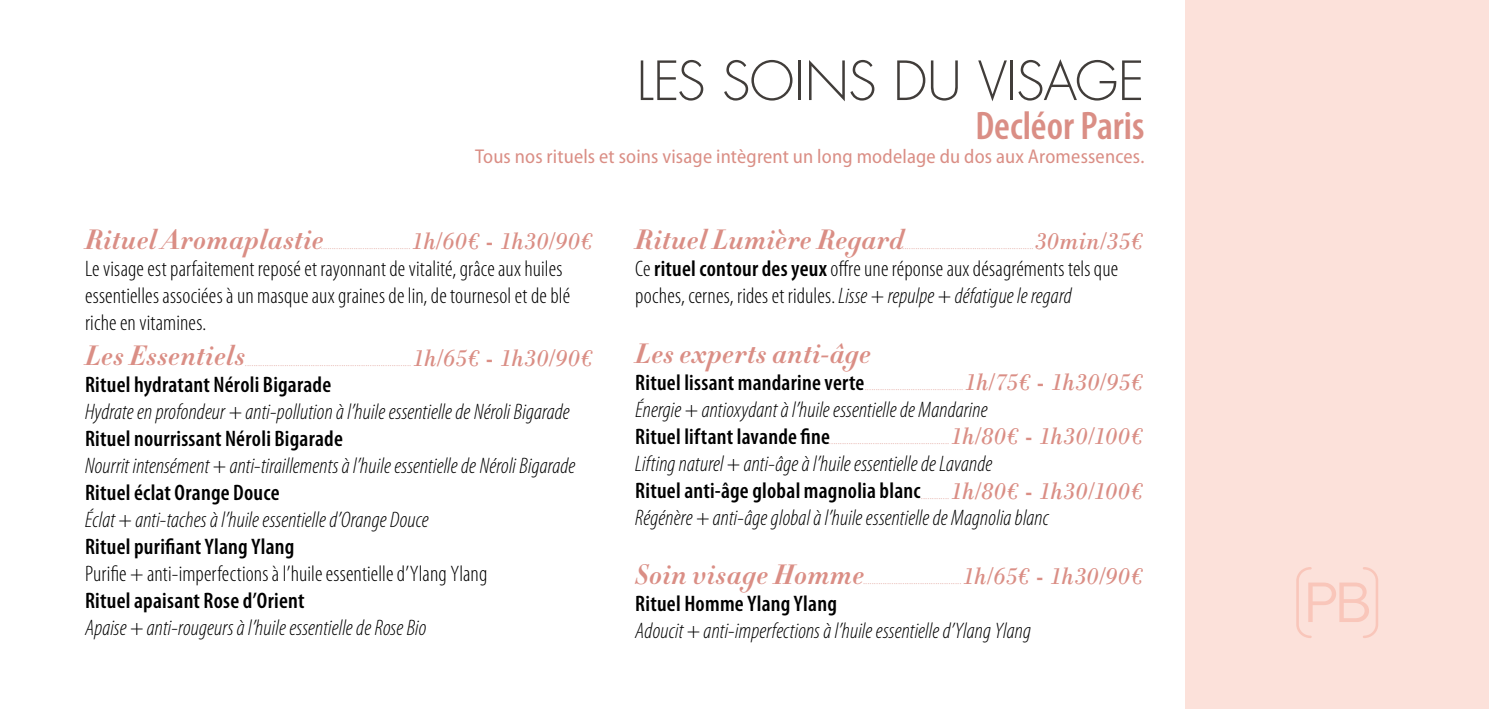
<style>
.page{position:relative;width:1489px;height:709px;background:#fff}
.page>*{position:absolute;margin:0;border:0;box-sizing:border-box;transform-origin:0 0}
.t1{font:300 52.5px "Futura Std";letter-spacing:-.015em;color:#413d3a}
.t2{font:600 condensed 40px "Myriad Pro";color:#da8e85}
.t3{font:italic 700 27.5px "Didot HTF 06";letter-spacing:.01em;color:#da8e85}
.t4{font:italic 25px "Bodoni";letter-spacing:.005em;color:#da8e85}
.t5{font:italic 25px "Bodoni";letter-spacing:-.02em;color:#da8e85}
.t6{font:italic 300 condensed 22.5px "Myriad Pro";letter-spacing:.005em;color:#000}
.t7{font:300 condensed 22.5px/27px "Myriad Pro";letter-spacing:.005em;color:#000}
.t8{font:600 condensed 22.5px "Myriad Pro";letter-spacing:.01em;color:#000}
.t9{font:semi-condensed 20px "Myriad Pro";letter-spacing:.01em;color:#da8e85}
.t10{font:italic 7.5px "Bodoni";color:#da8e85}
.s1{font-weight:600}
.s2{font-style:italic}
</style>
<div class="page">
<div style="left:1185px;top:0;width:303px;height:709px;background:#fce1da"></div>
<svg style="left:1296px;top:567px;width:81px;height:71px"></svg>
<p class="t1" style="left:636px;top:49px;width:509px">LES SOINS DU VISAGE</p>
<p class="t2" style="left:975px;top:101px;width:170px">Decléor Paris</p>
<p class="t9" style="left:475px;top:145px;width:671px">Tous nos rituels et soins visage intègrent un long modelage du dos aux Aromessences.</p>
<p class="t3" style="left:85px;top:221px;width:240px">Rituel Aromaplastie</p>
<p class="t7" style="left:85px;top:254px;width:486px">Le visage est parfaitement reposé et rayonnant de vitalité, grâce aux huiles essentielles associées à un masque aux graines de lin, de tournesol et de blé riche en vitamines.</p>
<p class="t4" style="left:412px;top:226px;width:182px">1h/60€ - 1h30/90€</p>
<p class="t10" style="left:321px;top:242px;width:92px">.........................................</p>
<p class="t3" style="left:635px;top:221px;width:270px">Rituel Lumière Regard</p>
<p class="t7" style="left:635px;top:254px;width:484px">Ce <span class="s1">rituel contour des yeux</span> offre une réponse aux désagréments tels que poches, cernes, rides et ridules. <span class="s2">Lisse + repulpe + défatigue le regard</span></p>
<p class="t4" style="left:1034px;top:226px;width:110px">30min/35€</p>
<p class="t10" style="left:902px;top:242px;width:133px">............................................................</p>
<p class="t4" style="left:412px;top:343px;width:181px">1h/65€ - 1h30/90€</p>
<p class="t3" style="left:635px;top:336px;width:237px">Les experts anti-âge</p>
<p class="t8" style="left:635px;top:368px;width:230px">Rituel lissant mandarine verte</p>
<p class="t6" style="left:635px;top:397px;width:354px">Énergie + antioxydant à l’huile essentielle de Mandarine</p>
<p class="t8" style="left:635px;top:422px;width:196px">Rituel liftant lavande fine</p>
<p class="t6" style="left:635px;top:451px;width:359px">Lifting naturel + anti-âge à l’huile essentielle de Lavande</p>
<p class="t8" style="left:635px;top:476px;width:287px">Rituel anti-âge global magnolia blanc</p>
<p class="t6" style="left:635px;top:505px;width:415px">Régénère + anti-âge global à l’huile essentielle de Magnolia blanc</p>
<p class="t3" style="left:85px;top:338px;width:162px">Les Essentiels</p>
<p class="t8" style="left:85px;top:371px;width:248px">Rituel hydratant Néroli Bigarade</p>
<p class="t6" style="left:85px;top:400px;width:486px">Hydrate en profondeur + anti-pollution à l’huile essentielle de Néroli Bigarade</p>
<p class="t8" style="left:85px;top:425px;width:259px">Rituel nourrissant Néroli Bigarade</p>
<p class="t6" style="left:85px;top:454px;width:492px">Nourrit intensément + anti-tiraillements à l’huile essentielle de Néroli Bigarade</p>
<p class="t8" style="left:85px;top:479px;width:196px">Rituel éclat Orange Douce</p>
<p class="t6" style="left:85px;top:508px;width:345px">Éclat + anti-taches à l’huile essentielle d’Orange Douce</p>
<p class="t8" style="left:85px;top:533px;width:211px">Rituel purifiant Ylang Ylang</p>
<p class="t7" style="left:85px;top:560px;width:404px">Purifie + anti-imperfections à l’huile essentielle d’Ylang Ylang</p>
<p class="t8" style="left:85px;top:587px;width:221px">Rituel apaisant Rose d’Orient</p>
<p class="t6" style="left:85px;top:616px;width:343px">Apaise + anti-rougeurs à l’huile essentielle de Rose Bio</p>
<p class="t10" style="left:245px;top:359px;width:168px">............................................................................</p>
<p class="t5" style="left:964px;top:367px;width:180px">1h/75€ - 1h30/95€</p>
<p class="t10" style="left:864px;top:383px;width:100px">.............................................</p>
<p class="t4" style="left:950px;top:421px;width:194px">1h/80€ - 1h30/100€</p>
<p class="t10" style="left:829px;top:437px;width:122px">.......................................................</p>
<p class="t4" style="left:950px;top:475px;width:194px">1h/80€ - 1h30/100€</p>
<p class="t10" style="left:920px;top:492px;width:30px">.............</p>
<p class="t3" style="left:635px;top:557px;width:230px">Soin visage Homme</p>
<p class="t8" style="left:635px;top:589px;width:203px">Rituel Homme Ylang Ylang</p>
<p class="t6" style="left:635px;top:618px;width:397px">Adoucit + anti-imperfections à l’huile essentielle d’Ylang Ylang</p>
<p class="t4" style="left:962px;top:561px;width:181px">1h/65€ - 1h30/90€</p>
<p class="t10" style="left:863px;top:577px;width:100px">.............................................</p>
</div>
